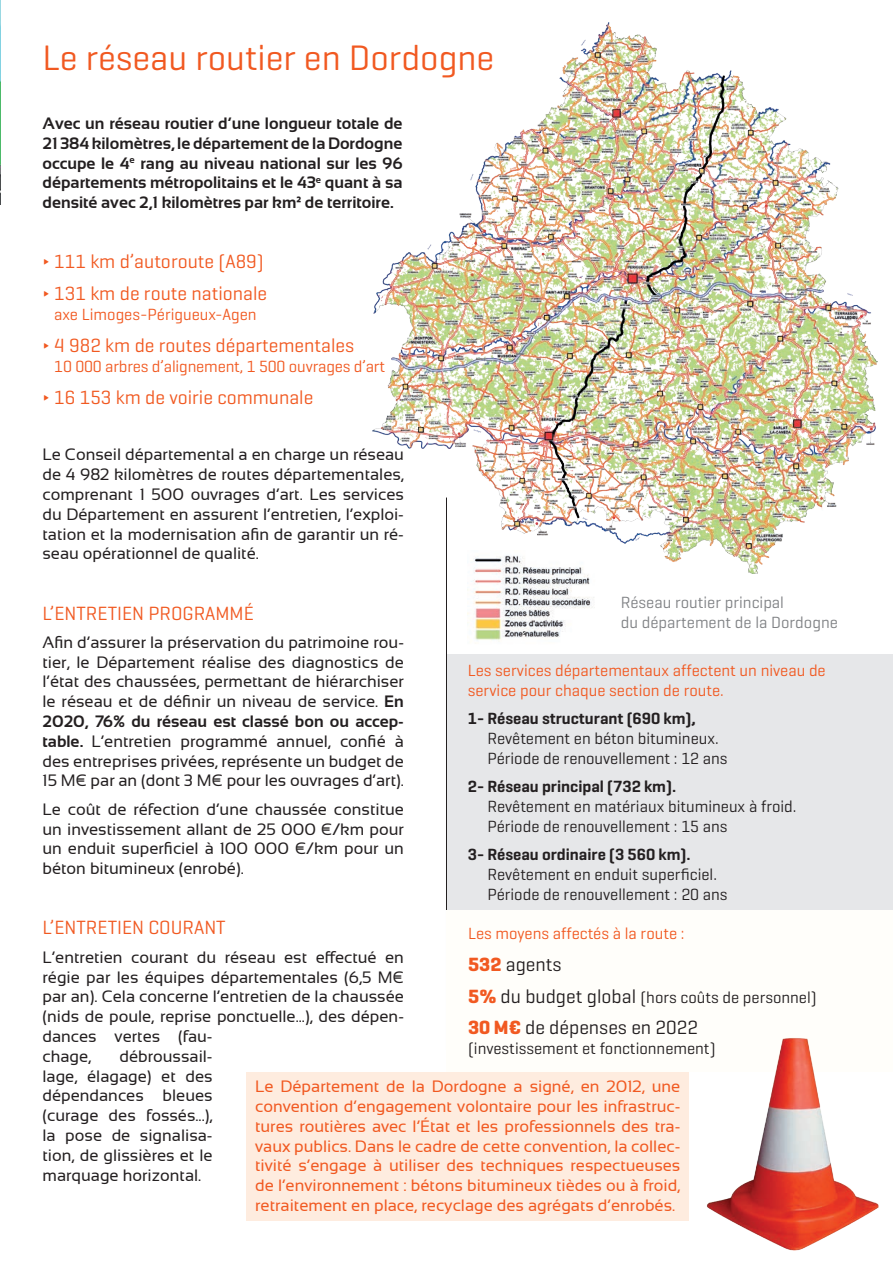
<style>
.page{position:relative;width:893px;height:1263px;background:#fff}
.page>*{position:absolute;margin:0;border:0;box-sizing:border-box;transform-origin:0 0}
.t1{font:36px "Geogrotesque";color:#f15921}
.t2{font:19.5px "Geogrotesque";color:#f15921}
.t3{font:19.5px "Geogrotesque";color:#231f20}
.t4{font:16.5px/19.8px "Sansation";color:#231f20;text-align:justify}
.t5{font:16.5px/19.8px "Sansation";color:#f15921;text-align:justify}
.t6{font:16.5px/19.8px "Geogrotesque";color:#231f20}
.t7{font:700 16.5px/19.8px "Sansation";color:#231f20;text-align:justify}
.t8{font:16.5px/19.8px "Geogrotesque";color:#f15921}
.t9{font:16.5px/19.8px "Geogrotesque";color:#808285}
.t10{font:7.8px "Myriad Pro";color:#000001}
.s1{font-weight:700}
.s2{font-weight:600}
.s3{font-weight:700;color:#f15921}
.s4{font-weight:700;font-size:19.5px;color:#f15921}
.s5{font-size:19.5px}
</style>
<div class="page">
<div style="left:446px;top:655px;width:447px;height:255px;background:#e6e7e9"></div>
<div style="left:247px;top:1071px;width:442px;height:149px;background:#feecdf"></div>
<img style="left:372px;top:22px;width:506px;height:551px">
<hr style="left:446px;top:497px;width:1px;height:553px;background:#231f20">
<img style="left:468px;top:551px;width:142px;height:90px">
<div style="left:447px;top:910px;width:446px;height:161px;background:#fffefa"></div>
<img style="left:707px;top:1038px;width:172px;height:212px">
<img style="left:0;top:0;width:1px;height:204px">
<p class="t1" style="left:43px;top:35px;width:453px">Le réseau routier en Dordogne</p>
<p class="t7" style="left:43px;top:113px;width:361px">Avec un réseau routier d’une longueur totale de 21 384 kilomètres, le département de la Dordogne occupe le 4<sup>e</sup> rang au niveau national sur les 96 départements métropolitains et le 43<sup>e</sup> quant à sa densité avec 2,1 kilomètres par km² de territoire.</p>
<p class="t2" style="left:43px;top:250px;width:223px">∂ 111 km d’autoroute (A89)</p>
<p class="t2" style="left:43px;top:281px;width:226px">∂ 131 km de route nationale</p>
<p class="t8" style="left:54px;top:304px;width:204px">axe Limoges-Périgueux-Agen</p>
<p class="t2" style="left:43px;top:333px;width:313px">∂ 4 982 km de routes départementales</p>
<p class="t8" style="left:54px;top:356px;width:332px">10 000 arbres d’alignement, 1 500 ouvrages d’art</p>
<p class="t2" style="left:43px;top:385px;width:272px">∂ 16 153 km de voirie communale</p>
<p class="t4" style="left:43px;top:445px;width:363px">Le Conseil départemental a en charge un réseau de 4 982 kilomètres de routes départementales, comprenant 1 500 ouvrages d’art. Les services du Département en assurent l’entretien, l’exploi&shy;tation et la modernisation afin de garantir un ré&shy;seau opérationnel de qualité.</p>
<p class="t2" style="left:43px;top:601px;width:213px">L’ENTRETIEN PROGRAMMÉ</p>
<p class="t4" style="left:43px;top:632px;width:363px">Afin d’assurer la préservation du patrimoine rou&shy;tier, le Département réalise des diagnostics de l’état des chaussées, permettant de hiérarchiser le réseau et de définir un niveau de service. <span class="s1">En 2020, 76% du réseau est classé bon ou accep&shy;table.</span> L’entretien programmé annuel, confié à des entreprises privées, représente un budget de 15 M€ par an (dont 3 M€ pour les ouvrages d’art).</p>
<p class="t4" style="left:43px;top:799px;width:363px">Le coût de réfection d’une chaussée constitue un investissement allant de 25 000 €/km pour un enduit superficiel à 100 000 €/km pour un béton bitumineux (enrobé).</p>
<p class="t10" style="left:523px;top:628px;width:5px">s</p>
<p class="t9" style="left:621px;top:592px;width:218px">Réseau routier principal<br>du département de la Dordogne</p>
<p class="t8" style="left:468px;top:660px;width:359px">Les services départementaux affectent un niveau de service pour chaque section de route.</p>
<p class="t6" style="left:487px;top:708px;width:242px;text-indent:-20px"><span class="s2">1- Réseau structurant (690 km),<br></span>Revêtement en béton bitumineux.<br>Période de renouvellement : 12 ans</p>
<p class="t6" style="left:487px;top:776px;width:311px;text-indent:-20px"><span class="s2">2- Réseau principal (732 km).<br></span>Revêtement en matériaux bitumineux à froid.<br>Période de renouvellement : 15 ans</p>
<p class="t6" style="left:487px;top:844px;width:242px;text-indent:-20px"><span class="s2">3- Réseau ordinaire (3 560 km).<br></span>Revêtement en enduit superficiel.<br>Période de renouvellement : 20 ans</p>
<p class="t2" style="left:43px;top:915px;width:185px">L’ENTRETIEN COURANT</p>
<p class="t4" style="left:43px;top:947px;width:363px;text-align:left">L’entretien courant du réseau est effectué en régie par les équipes départementales (6,5 M€ par an). Cela concerne l’entretien de la chaussée (nids de poule, reprise ponctuelle...), des dépen&shy;dances vertes (fau-<br>chage,</p>
<p class="t8" style="left:468px;top:923px;width:218px">Les moyens affectés à la route :</p>
<p class="t3" style="left:468px;top:952px;width:95px"><span class="s3">532</span> agents</p>
<p class="t6" style="left:468px;top:986px;width:350px"><span class="s4">5%</span> <span class="s5">du budget global</span> (hors coûts de personnel)</p>
<p class="t3" style="left:468px;top:1015px;width:231px"><span class="s3">30 M€</span> de dépenses en 2022</p>
<p class="t6" style="left:468px;top:1038px;width:249px">(investissement et fonctionnement)</p>
<p class="t4" style="left:43px;top:1046px;width:172px;text-indent:77px">débroussail&shy;lage, élagage) et des dépendances bleues (curage des fossés...), la pose de signalisa&shy;tion, de glissières et le marquage horizontal.</p>
<p class="t5" style="left:255px;top:1076px;width:427px">Le Département de la Dordogne a signé, en 2012, une convention d’engagement volontaire pour les infrastruc&shy;tures routières avec l’État et les professionnels des tra&shy;vaux publics. Dans le cadre de cette convention, la collec&shy;tivité s’engage à utiliser des techniques respectueuses de l’environnement : bétons bitumineux tièdes ou à froid, retraitement en place, recyclage des agrégats d’enrobés.</p>
</div>
